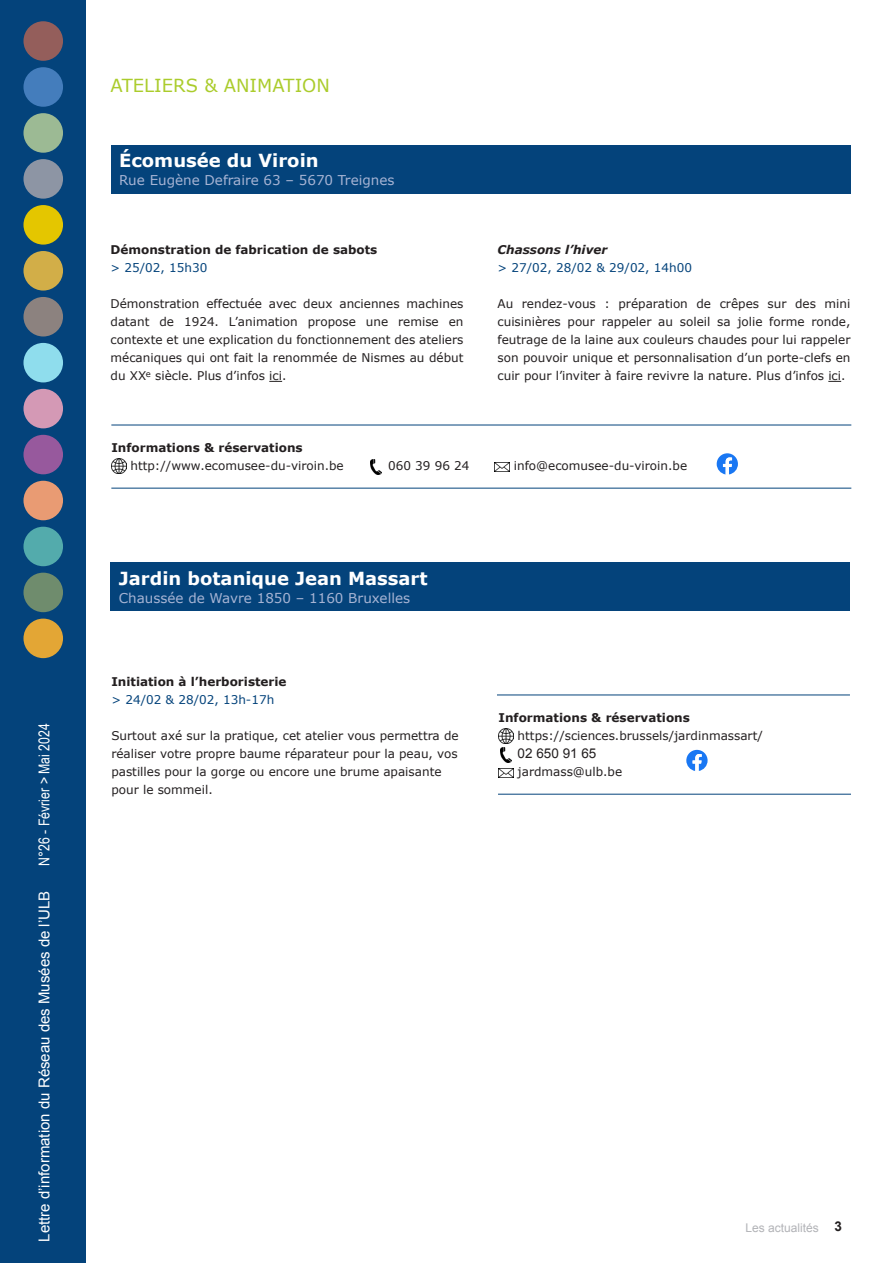
<style>
.page{position:relative;width:893px;height:1263px;background:#fff}
.page>*{position:absolute;margin:0;border:0;box-sizing:border-box;transform-origin:0 0}
.t1{font:700 18px "Verdana";color:#fff}
.t2{font:18px "Verdana";color:#abcc2c}
.Titre_Sommaire{font:15px "Arial";color:#fff}
.Titre_Sommaire-2{font:15px "Arial Narrow";color:#fff}
.t3{font:13.5px "Verdana";color:#a7b4d4}
.t4{font:13.5px "Arial";color:#231f20}
.Notes_de_bas_de_page{font:12px/18px "Verdana";color:#231f20;text-align:justify}
.Notes_de_bas_de_page-2{font:700 12px "Verdana";color:#231f20}
.Notes_de_bas_de_page-3{font:12px "Verdana";color:#04437b}
.t5{font:italic 700 12px "Verdana";color:#231f20}
.t6{font:12px "Arial";color:#b2b3b7}
.s1{font-weight:700;font-size:13.5px;color:#231f20}
</style>
<div class="page">
<div style="left:0;top:0;width:85px;height:1263px;background:#04437b"></div>
<div style="left:23px;top:67px;width:40px;height:40px;background:#447dbc;border-radius:50%"></div>
<div style="left:23px;top:113px;width:40px;height:40px;background:#9cba94;border-radius:50%"></div>
<div style="left:23px;top:159px;width:40px;height:40px;background:#8d95a4;border-radius:50%"></div>
<div style="left:23px;top:527px;width:40px;height:39px;background:#53abac;border-radius:50%"></div>
<div style="left:23px;top:251px;width:40px;height:40px;background:#d2ae48;border-radius:50%"></div>
<div style="left:23px;top:297px;width:40px;height:39px;background:#8c827f;border-radius:50%"></div>
<div style="left:23px;top:343px;width:40px;height:39px;background:#8fdded;border-radius:50%"></div>
<div style="left:23px;top:389px;width:40px;height:39px;background:#d499b5;border-radius:50%"></div>
<div style="left:23px;top:435px;width:40px;height:39px;background:#97599d;border-radius:50%"></div>
<div style="left:23px;top:481px;width:40px;height:39px;background:#e99b73;border-radius:50%"></div>
<div style="left:23px;top:573px;width:40px;height:39px;background:#6f8c6d;border-radius:50%"></div>
<div style="left:23px;top:619px;width:40px;height:39px;background:#e3a635;border-radius:50%"></div>
<div style="left:23px;top:21px;width:40px;height:40px;background:#945e5b;border-radius:50%"></div>
<div style="left:23px;top:205px;width:40px;height:40px;background:#e4c600;border-radius:50%"></div>
<div style="left:110px;top:562px;width:740px;height:49px;background:#04437b"></div>
<img style="left:499px;top:729px;width:14px;height:15px">
<img style="left:500px;top:748px;width:11px;height:15px">
<img style="left:499px;top:768px;width:14px;height:10px">
<hr style="left:497px;top:695px;width:353px;height:1px;background:#04437b">
<hr style="left:498px;top:794px;width:353px;height:1px;background:#04437b">
<svg style="left:686px;top:750px;width:22px;height:21px"></svg>
<svg style="left:269px;top:381px;width:13px;height:1px"></svg>
<svg style="left:828px;top:381px;width:13px;height:1px"></svg>
<div style="left:111px;top:145px;width:739px;height:49px;background:#04437b"></div>
<img style="left:111px;top:459px;width:15px;height:15px">
<img style="left:371px;top:460px;width:11px;height:15px">
<img style="left:495px;top:462px;width:15px;height:10px">
<svg style="left:717px;top:453px;width:21px;height:22px"></svg>
<hr style="left:111px;top:425px;width:740px;height:1px;background:#04437b">
<hr style="left:111px;top:488px;width:740px;height:1px;background:#04437b">
<p class="Titre_Sommaire-2" style="left:33px;top:866px;width:144px;rotate:-90deg">N°26 - Février &gt; Mai 2024</p>
<p class="Titre_Sommaire" style="left:35px;top:1242px;width:352px;rotate:-90deg">Lettre d’information du Réseau des Musées de l’ULB</p>
<p class="t2" style="left:111px;top:74px;width:221px">ATELIERS &amp; ANIMATION</p>
<p class="t1" style="left:119px;top:149px;width:201px">Écomusée du Viroin</p>
<p class="t3" style="left:119px;top:172px;width:277px">Rue Eugène Defraire 63 – 5670 Treignes</p>
<p class="Notes_de_bas_de_page-2" style="left:111px;top:242px;width:268px">Démonstration de fabrication de sabots</p>
<p class="Notes_de_bas_de_page-3" style="left:111px;top:260px;width:98px">&gt; 25/02, 15h30</p>
<p class="Notes_de_bas_de_page" style="left:111px;top:295px;width:354px">Démonstration effectuée avec deux anciennes machines datant de 1924. L’animation propose une remise en contexte et une explication du fonctionnement des ateliers mécaniques qui ont fait la renommée de Nismes au début du XX<sup>e</sup> siècle. Plus d’infos ici.</p>
<p class="t5" style="left:497px;top:242px;width:111px">Chassons l’hiver</p>
<p class="Notes_de_bas_de_page-3" style="left:497px;top:260px;width:196px">&gt; 27/02, 28/02 &amp; 29/02, 14h00</p>
<p class="Notes_de_bas_de_page" style="left:497px;top:295px;width:354px">Au rendez-vous : préparation de crêpes sur des mini cuisinières pour rappeler au soleil sa jolie forme ronde, feutrage de la laine aux couleurs chaudes pour lui rappeler son pouvoir unique et personnalisation d’un porte-clefs en cuir pour l’inviter à faire revivre la nature. Plus d’infos ici.</p>
<p class="Notes_de_bas_de_page-2" style="left:111px;top:440px;width:193px">Informations &amp; réservations</p>
<p class="Notes_de_bas_de_page" style="left:130px;top:457px;width:215px">http://www.ecomusee-du-viroin.be</p>
<p class="Notes_de_bas_de_page" style="left:388px;top:457px;width:83px">060 39 96 24</p>
<p class="Notes_de_bas_de_page" style="left:514px;top:457px;width:175px">info@ecomusee-du-viroin.be</p>
<p class="t1" style="left:119px;top:566px;width:310px">Jardin botanique Jean Massart</p>
<p class="t3" style="left:119px;top:589px;width:293px">Chaussée de Wavre 1850 – 1160 Bruxelles</p>
<p class="Notes_de_bas_de_page-2" style="left:111px;top:674px;width:177px">Initiation à l’herboristerie</p>
<p class="Notes_de_bas_de_page-3" style="left:111px;top:692px;width:164px">&gt; 24/02 &amp; 28/02, 13h-17h</p>
<p class="Notes_de_bas_de_page" style="left:111px;top:727px;width:349px;text-align:left">Surtout axé sur la pratique, cet atelier vous permettra de réaliser votre propre baume réparateur pour la peau, vos pastilles pour la gorge ou encore une brume apaisante pour le sommeil.</p>
<p class="Notes_de_bas_de_page-2" style="left:499px;top:710px;width:193px">Informations &amp; réservations</p>
<p class="Notes_de_bas_de_page" style="left:518px;top:727px;width:247px">https://sciences.brussels/jardinmassart/</p>
<p class="t4" style="left:518px;top:745px;width:80px">02 650 91 65</p>
<p class="Notes_de_bas_de_page" style="left:518px;top:763px;width:106px">jardmass@ulb.be</p>
<p class="t6" style="left:746px;top:1219px;width:98px">Les actualités <span class="s1">3</span></p>
</div>
